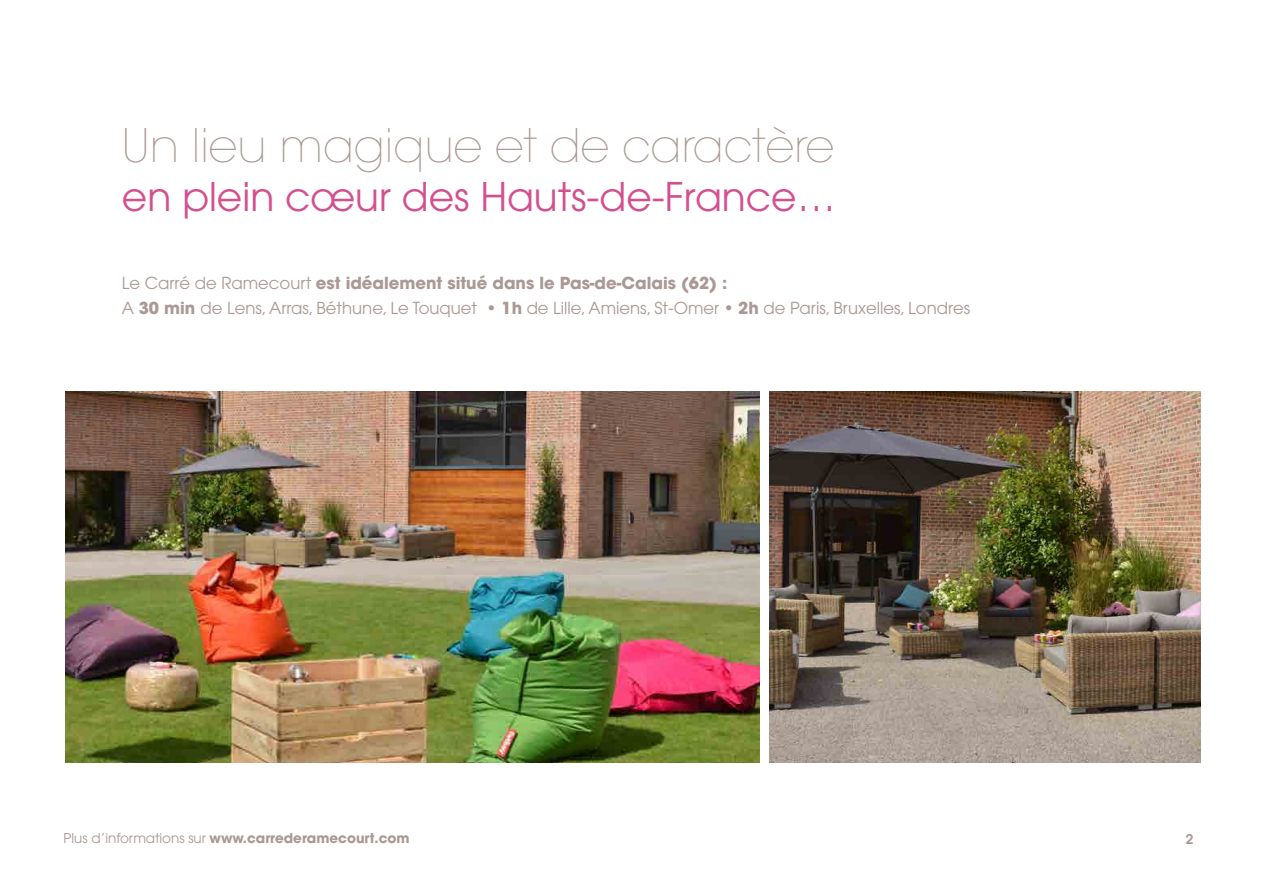
<style>
.page{position:relative;width:1263px;height:893px;background:#fff}
.page>*{position:absolute;margin:0;border:0;box-sizing:border-box;transform-origin:0 0}
.t1{font:200 45.9px "Avant Garde";color:#a99893}
.t2{font:39.3px "Avant Garde";color:#d44f8e}
.t3{font:16.5px/25.5px "Avant Garde";color:#a99893}
.t4{font:700 13.5px "Avant Garde";color:#a99893}
.t5{font:600 13.5px "Avant Garde";color:#a99893}
.s1{font-weight:700}
.s2{font-weight:400}
</style>
<div class="page">
<img style="left:65px;top:391px;width:694px;height:372px">
<img style="left:770px;top:391px;width:430px;height:372px">
<h1 class="t1" style="left:122px;top:118px;width:714px">Un lieu magique et de caractère</h1>
<h2 class="t2" style="left:122px;top:173px;width:715px">en plein cœur des Hauts-de-France…</h2>
<p class="t3" style="left:122px;top:270px;width:850px">Le Carré de Ramecourt <span class="s1">est idéalement situé dans le Pas-de-Calais (62) :<br></span>A <span class="s1">30 min</span> de Lens, Arras, Béthune, Le Touquet • <span class="s1">1h</span> de Lille, Amiens, St-Omer • <span class="s1">2h</span> de Paris, Bruxelles, Londres</p>
<p class="t4" style="left:64px;top:829px;width:347px"><span class="s2">Plus d’informations sur</span> www.carrederamecourt.com</p>
<p class="t5" style="left:1186px;top:830px;width:9px">2</p>
</div>
